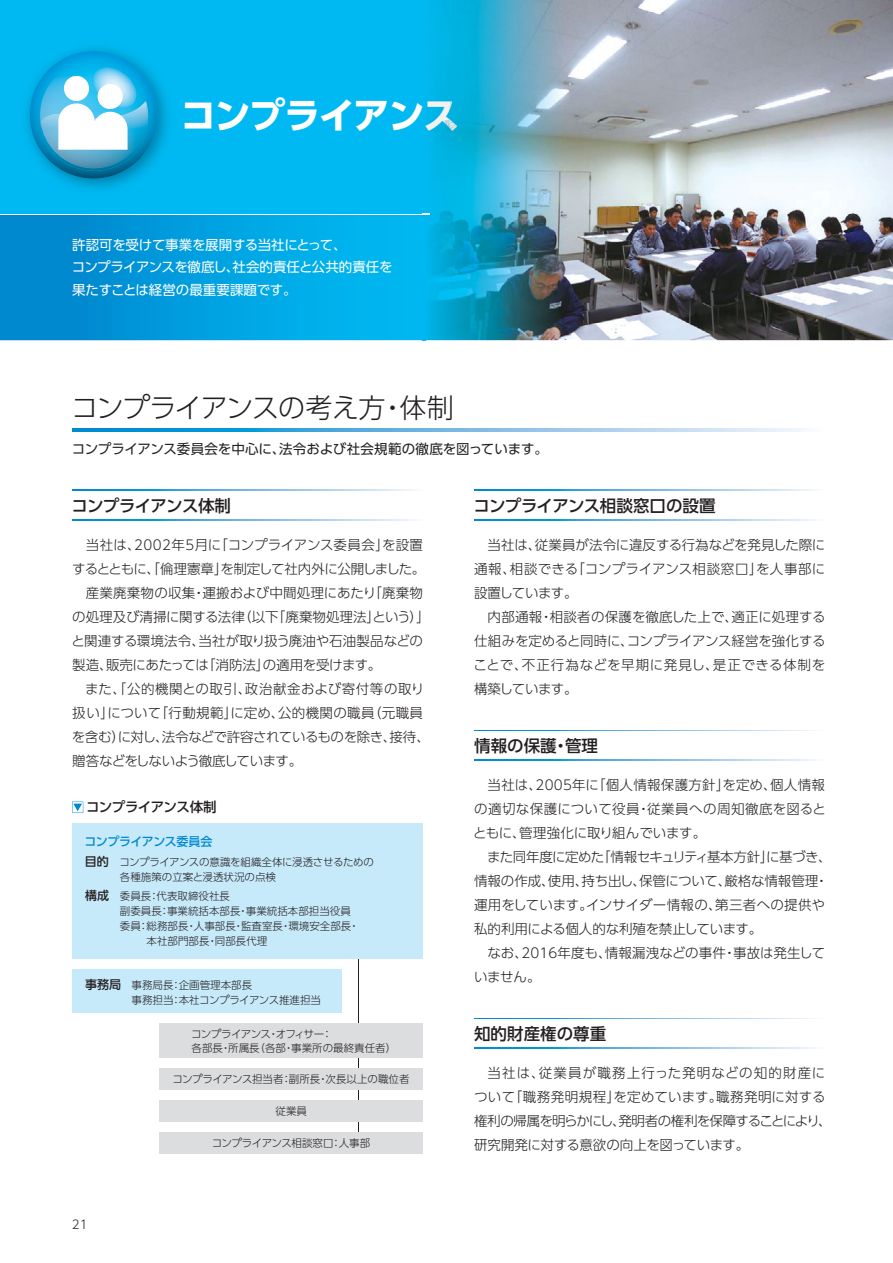
<style>
.page{position:relative;width:893px;height:1263px;background:#fff}
.page>*{position:absolute;margin:0;border:0;box-sizing:border-box;transform-origin:0 0}
.t1{font:36px "UD Shin Go Pro Bold 90 pv RKSJ H";letter-spacing:-.035em;color:#fff}
.t2{font:27px "UD Shin Go Pro Light 90 pv RKSJ H";letter-spacing:-.03em;color:#231f20}
.t3{font:16.5px "UD Shin Go Pro Medium 90 pv RKSJ H";color:#231f20}
.t4{font:16.5px "UD Shin Go Pro Medium 90 pv RKSJ H";letter-spacing:-.02em;color:#231f20}
.t5{font:16.5px "UD Shin Go Pro Medium 90 pv RKSJ H";letter-spacing:-.04em;color:#231f20}
.t6{font:13.5px/24px "UD Shin Go Pro Light 90 pv RKSJ H";color:#231f20}
.t7{font:13.5px/22.5px "UD Shin Go Pro Regular 90 pv RKSJ H";letter-spacing:-.02em;color:#fff}
.t8{font:13.5px "UD Shin Go Pro Light 90 pv RKSJ H";letter-spacing:.02em;color:#231f20}
.t9{font:13.5px "UD Shin Go Pro Light 90 pv RKSJ H";letter-spacing:-.025em;color:#231f20}
.t10{font:13.5px "UD Shin Go Pro Light 90 pv RKSJ H";letter-spacing:-.045em;color:#231f20}
.t11{font:13.5px "UD Shin Go Pro Regular 90 pv RKSJ H";letter-spacing:-.005em;color:#231f20}
.t12{font:13.5px "UD Shin Go Pro Light 90 pv RKSJ H";letter-spacing:-.05em;color:#231f20}
.t13{font:13.5px "UD Shin Go Pro Light 90 pv RKSJ H";letter-spacing:-.035em;color:#231f20}
.t14{font:13.5px "UD Shin Go Pro Light 90 pv RKSJ H";letter-spacing:.025em;color:#231f20}
.t15{font:13.5px "UD Shin Go Pro Light 90 pv RKSJ H";letter-spacing:.04em;color:#231f20}
.t16{font:13.5px "UD Shin Go Pro Light 90 pv RKSJ H";letter-spacing:.05em;color:#231f20}
.t17{font:13.5px "UD Shin Go Pro Light 90 pv RKSJ H";letter-spacing:.035em;color:#231f20}
.t18{font:13.5px "UD Shin Go Pro Light 90 pv RKSJ H";letter-spacing:-.06em;color:#231f20}
.t19{font:13.5px "UD Shin Go Pro Medium 90 pv RKSJ H";letter-spacing:-.04em;color:#231f20}
.t20{font:12px "UD Shin Go Pro Medium 90 pv RKSJ H";letter-spacing:-.04em;color:#0089cf}
.t21{font:12px "UD Shin Go Pro Light 90 pv RKSJ H";color:#231f20}
.t22{font:10.5px/15px "UD Shin Go Pro Light 90 pv RKSJ H";color:#231f20}
.t23{font:10.5px/15px "UD Shin Go Pro Light 90 pv RKSJ H";letter-spacing:-.02em;color:#231f20}
.t24{font:10.5px "UD Shin Go Pro Light 90 pv RKSJ H";letter-spacing:-.035em;color:#231f20}
.s1{color:#f3f2f1}
.s2{font-family:"UD Shin Go Pro Medium 90 pv RKSJ H";font-size:12px}
</style>
<div class="page">
<hr style="left:358px;top:953px;width:1px;height:190px;background:#231f20">
<div style="left:72px;top:823px;width:351px;height:136px;background:#c7eafb"></div>
<div style="left:72px;top:969px;width:270px;height:44px;background:#c7eafb"></div>
<div style="left:159px;top:1024px;width:264px;height:34px;background:#dcddde"></div>
<div style="left:159px;top:1068px;width:264px;height:22px;background:#dcddde"></div>
<div style="left:159px;top:1100px;width:264px;height:22px;background:#dcddde"></div>
<div style="left:159px;top:1132px;width:264px;height:21px;background:#dcddde"></div>
<img style="left:72px;top:428px;width:731px;height:3px">
<svg style="left:72px;top:801px;width:11px;height:12px"></svg>
<svg style="left:0;top:0;width:893px;height:340px;background:#00aeea"></svg>
<hr style="left:0;top:214px;width:430px;height:1px;background:#fff">
<img style="left:72px;top:520px;width:343px;height:1px">
<img style="left:72px;top:490px;width:343px;height:1px">
<img style="left:474px;top:520px;width:342px;height:1px">
<img style="left:474px;top:490px;width:342px;height:1px">
<img style="left:474px;top:760px;width:342px;height:1px">
<img style="left:474px;top:730px;width:342px;height:1px">
<img style="left:474px;top:1048px;width:342px;height:1px">
<img style="left:474px;top:1018px;width:342px;height:1px">
<img style="left:26px;top:48px;width:142px;height:141px">
<img style="left:30px;top:51px;width:127px;height:128px">
<img style="left:39px;top:61px;width:106px;height:60px">
<img style="left:40px;top:101px;width:111px;height:70px">
<img style="left:41px;top:101px;width:109px;height:67px">
<img style="left:90px;top:67px;width:50px;height:41px">
<svg style="left:58px;top:103px;width:70px;height:47px"></svg>
<div style="left:64px;top:76px;width:25px;height:25px;background:#fff;border-radius:50%"></div>
<div style="left:98px;top:84px;width:25px;height:25px;background:#fff;border-radius:50%"></div>
<img style="left:425px;top:0;width:468px;height:340px">
<img style="left:425px;top:214px;width:45px;height:126px">
<p class="t1" style="left:180px;top:102px;width:281px">コンプライアン<span class="s1">ス</span></p>
<p class="t7" style="left:72px;top:235px;width:322px">許認可を受けて事業を展開する当社にとって、<br>コンプライアンスを徹底し、社会的責任と公共的責任を果たすことは経営の最重要課題です。</p>
<p class="t2" style="left:71px;top:398px;width:384px">コンプライアンスの考え方・体制</p>
<p class="t11" style="left:72px;top:444px;width:478px">コンプライアンス委員会を中心に、法令および社会規範の徹底を図っています。</p>
<p class="t5" style="left:72px;top:499px;width:161px">コンプライアンス体制</p>
<p class="t4" style="left:473px;top:499px;width:244px">コンプライアンス相談窓口の設置</p>
<p class="t6" style="left:86px;top:535px;width:339px">当社は、2002年5月に「コンプライアンス委員会」を設置</p>
<p class="t12" style="left:72px;top:564px;width:355px">するとともに、「倫理憲章」を制定して社内外に公開しました。</p>
<p class="t6" style="left:86px;top:583px;width:339px">産業廃棄物の収集・運搬および中間処理にあたり「廃棄物</p>
<p class="t6" style="left:72px;top:607px;width:359px">の処理及び清掃に関する法律（以下「廃棄物処理法」という）」</p>
<p class="t6" style="left:71px;top:631px;width:353px">と関連する環境法令、当社が取り扱う廃油や石油製品などの</p>
<p class="t9" style="left:72px;top:660px;width:311px">製造、販売にあたっては「消防法」の適用を受けます。</p>
<p class="t15" style="left:85px;top:684px;width:341px">また、「公的機関との取引、政治献金および寄付等の取り</p>
<p class="t14" style="left:72px;top:708px;width:352px">扱い」について「行動規範」に定め、公的機関の職員（元職員</p>
<p class="t13" style="left:72px;top:732px;width:359px">を含む）に対し、法令などで許容されているものを除き、接待、</p>
<p class="t18" style="left:72px;top:756px;width:231px">贈答などをしないよう徹底しています。</p>
<p class="t19" style="left:86px;top:802px;width:132px">コンプライアンス体制</p>
<p class="t20" style="left:85px;top:837px;width:130px">コンプライアンス委員会</p>
<p class="t23" style="left:120px;top:855px;width:256px;text-indent:-35px"><span class="s2">目的</span> コンプライアンスの意識を組織全体に浸透させるための各種施策の立案と浸透状況の点検</p>
<p class="t22" style="left:85px;top:890px;width:146px"><span class="s2">構成</span> 委員長：代表取締役社長</p>
<p class="t22" style="left:120px;top:905px;width:232px">副委員長：事業統括本部長・事業統括本部担当役員</p>
<p class="t22" style="left:120px;top:920px;width:241px">委員： 総務部長・人事部長・監査室長・環境安全部長・</p>
<p class="t22" style="left:147px;top:935px;width:122px">本社部門部長・同部長代理</p>
<p class="t22" style="left:132px;top:979px;width:191px;text-indent:-46px"><span class="s2">事務局</span> 事務局長：企画管理本部長<br>事務担当：本社コンプライアンス推進担当</p>
<p class="t21" style="left:72px;top:1220px;width:17px">21</p>
<p class="t22" style="left:191px;top:1029px;width:207px;line-height:13.5px">コンプライアンス・オフィサー：<br>各部長・所属長（各部・事業所の最終責任者）</p>
<p class="t22" style="left:172px;top:1073px;width:239px">コンプライアンス担当者：副所長・次長以上の職位者</p>
<p class="t22" style="left:276px;top:1105px;width:33px">従業員</p>
<p class="t24" style="left:212px;top:1139px;width:160px">コンプライアンス相談窓口：人事部</p>
<p class="t6" style="left:488px;top:535px;width:339px">当社は、従業員が法令に違反する行為などを発見した際に</p>
<p class="t6" style="left:474px;top:559px;width:353px">通報、相談できる「コンプライアンス相談窓口」を人事部に</p>
<p class="t10" style="left:474px;top:588px;width:105px">設置しています。</p>
<p class="t8" style="left:488px;top:612px;width:339px">内部通報・相談者の保護を徹底した上で、適正に処理する</p>
<p class="t6" style="left:474px;top:631px;width:353px">仕組みを定めると同時に、コンプライアンス経営を強化する</p>
<p class="t16" style="left:473px;top:660px;width:353px">ことで、不正行為などを早期に発見し、是正できる体制を</p>
<p class="t10" style="left:474px;top:684px;width:105px">構築しています。</p>
<p class="t3" style="left:474px;top:739px;width:125px">情報の保護・管理</p>
<p class="t8" style="left:488px;top:780px;width:339px">当社は、2005年に「個人情報保護方針」を定め、個人情報</p>
<p class="t17" style="left:474px;top:804px;width:353px">の適切な保護について役員・従業員への周知徹底を図ると</p>
<p class="t6" style="left:473px;top:823px;width:234px">ともに、管理強化に取り組んでいます。</p>
<p class="t10" style="left:487px;top:852px;width:346px">また同年度に定めた「情報セキュリティ基本方針」に基づき、</p>
<p class="t6" style="left:474px;top:871px;width:356px">情報の作成、使用、持ち出し、保管について、厳格な情報管理・</p>
<p class="t6" style="left:474px;top:895px;width:352px">運用をしています。インサイダー情報の、第三者への提供や</p>
<p class="t9" style="left:474px;top:924px;width:290px">私的利用による個人的な利殖を禁止しています。</p>
<p class="t6" style="left:487px;top:943px;width:339px">なお、2016年度も、情報漏洩などの事件・事故は発生して</p>
<p class="t6" style="left:474px;top:967px;width:68px">いません。</p>
<p class="t3" style="left:474px;top:1027px;width:134px">知的財産権の尊重</p>
<p class="t6" style="left:474px;top:1063px;width:359px;text-indent:14px">当社は、従業員が職務上行った発明などの知的財産について「職務発明規程」を定めています。職務発明に対する権利の帰属を明らかにし、発明者の権利を保障することにより、研究開発に対する意欲の向上を図っています。</p>
</div>
